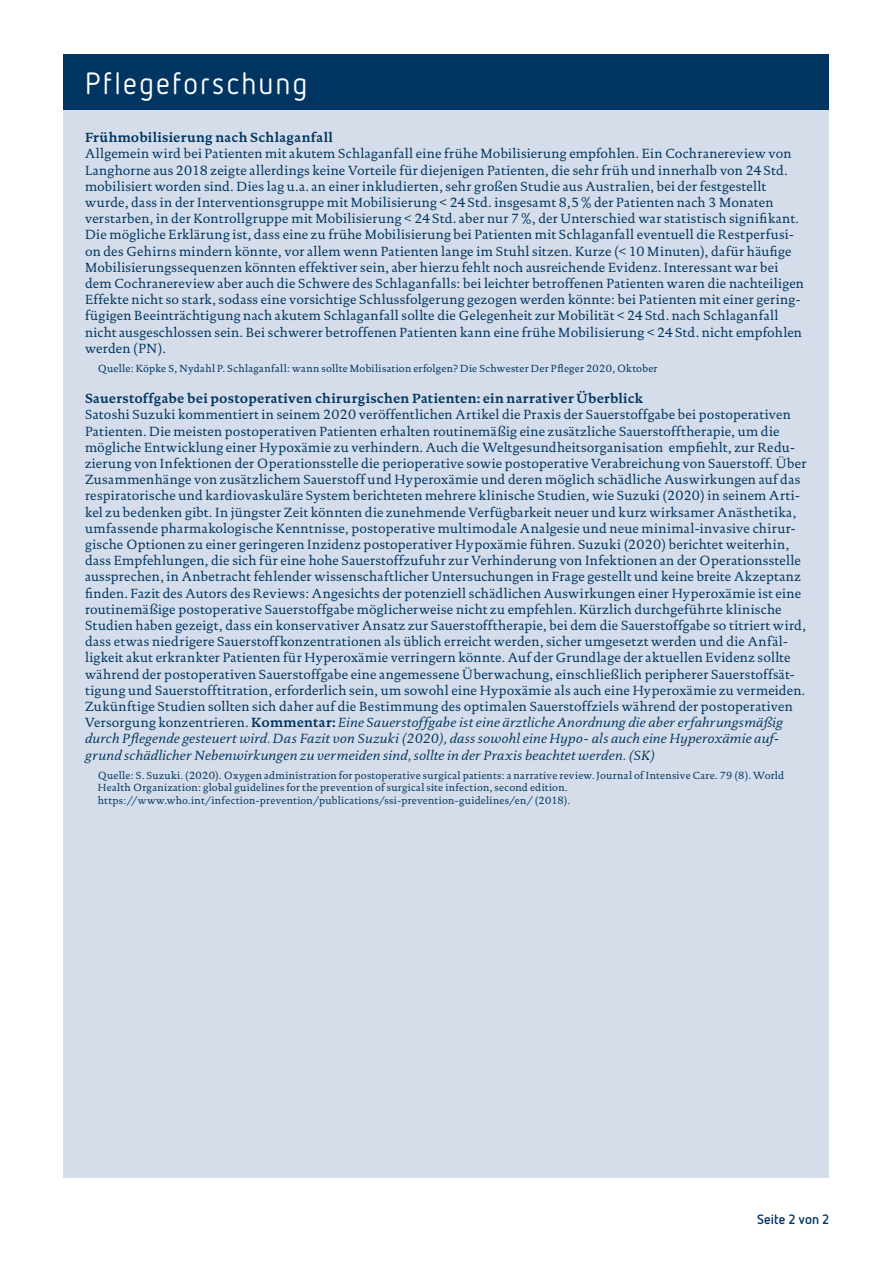
<style>
.page{position:relative;width:893px;height:1263px;background:#fff}
.page>*{position:absolute;margin:0;border:0;box-sizing:border-box;transform-origin:0 0}
.t1{font:30.75px "Netto OT";letter-spacing:.075em;color:#fff}
.t2{font:13.5px/16.2px "DTL Documenta TOT";letter-spacing:.02em;color:#003562}
.t3{font:700 13.5px "DTL Documenta TOT";letter-spacing:.02em;color:#003562}
.t4{font:700 13.5px "Netto OT";letter-spacing:.01em;color:#003562}
.t5{font:10.5px/12.6px "DTL Documenta TOT";letter-spacing:.025em;color:#003562}
.s1{font-weight:700}
.s2{font-style:italic}
</style>
<div class="page">
<div style="left:64px;top:54px;width:765px;height:55px;background:#003562"></div>
<div style="left:64px;top:110px;width:765px;height:1068px;background:#d4dde9"></div>
<h1 class="t1" style="left:85px;top:64px;width:224px">Pflegeforschung</h1>
<p class="t3" style="left:85px;top:129px;width:249px">Frühmobilisierung nach Schlaganfall</p>
<p class="t2" style="left:85px;top:146px;width:720px">Allgemein wird bei Patienten mit akutem Schlaganfall eine frühe Mobilisierung empfohlen. Ein Cochranereview von Langhorne aus 2018 zeigte allerdings keine Vorteile für diejenigen Patienten, die sehr früh und innerhalb von 24 Std. mobilisiert worden sind. Dies lag u.a. an einer inkludierten, sehr großen Studie aus Australien, bei der festgestellt wurde, dass in der Interventionsgruppe mit Mobilisierung &lt; 24 Std. insgesamt 8,5 % der Patienten nach 3 Monaten verstarben, in der Kontrollgruppe mit Mobilisierung &lt; 24 Std. aber nur 7 %, der Unterschied war statistisch signifikant.<br>Die mögliche Erklärung ist, dass eine zu frühe Mobilisierung bei Patienten mit Schlaganfall eventuell die Restperfusi&shy;on des Gehirns mindern könnte, vor allem wenn Patienten lange im Stuhl sitzen. Kurze (&lt; 10 Minuten), dafür häufige Mobilisierungssequenzen könnten effektiver sein, aber hierzu fehlt noch ausreichende Evidenz. Interessant war bei dem Cochranereview aber auch die Schwere des Schlaganfalls: bei leichter betroffenen Patienten waren die nachteiligen Effekte nicht so stark, sodass eine vorsichtige Schlussfolgerung gezogen werden könnte: bei Patienten mit einer gering&shy;fügigen Beeinträchtigung nach akutem Schlaganfall sollte die Gelegenheit zur Mobilität &lt; 24 Std. nach Schlaganfall nicht ausgeschlossen sein. Bei schwerer betroffenen Patienten kann eine frühe Mobilisierung &lt; 24 Std. nicht empfohlen werden (PN).</p>
<p class="t5" style="left:98px;top:362px;width:561px">Quelle: Köpke S, Nydahl P. Schlaganfall: wann sollte Mobilisation erfolgen? Die Schwester Der Pfleger 2020, Oktober</p>
<p class="t3" style="left:85px;top:390px;width:559px">Sauerstoffgabe bei postoperativen chirurgischen Patienten: ein narrativer Überblick</p>
<p class="t2" style="left:85px;top:407px;width:723px">Satoshi Suzuki kommentiert in seinem 2020 veröffentlichen Artikel die Praxis der Sauerstoffgabe bei postoperativen Patienten. Die meisten postoperativen Patienten erhalten routinemäßig eine zusätzliche Sauerstofftherapie, um die mögliche Entwicklung einer Hypoxämie zu verhindern. Auch die Weltgesundheitsorganisation empfiehlt, zur Redu&shy;zierung von Infektionen der Operationsstelle die perioperative sowie postoperative Verabreichung von Sauerstoff. Über Zusammenhänge von zusätzlichem Sauerstoff und Hyperoxämie und deren möglich schädliche Auswirkungen auf das respiratorische und kardiovaskuläre System berichteten mehrere klinische Studien, wie Suzuki (2020) in seinem Arti&shy;kel zu bedenken gibt. In jüngster Zeit könnten die zunehmende Verfügbarkeit neuer und kurz wirksamer Anästhetika, umfassende pharmakologische Kenntnisse, postoperative multimodale Analgesie und neue minimal-invasive chirur&shy;gische Optionen zu einer geringeren Inzidenz postoperativer Hypoxämie führen. Suzuki (2020) berichtet weiterhin, dass Empfehlungen, die sich für eine hohe Sauerstoffzufuhr zur Verhinderung von Infektionen an der Operationsstelle aussprechen, in Anbetracht fehlender wissenschaftlicher Untersuchungen in Frage gestellt und keine breite Akzeptanz finden. Fazit des Autors des Reviews: Angesichts der potenziell schädlichen Auswirkungen einer Hyperoxämie ist eine routinemäßige postoperative Sauerstoffgabe möglicherweise nicht zu empfehlen. Kürzlich durchgeführte klinische Studien haben gezeigt, dass ein konservativer Ansatz zur Sauerstofftherapie, bei dem die Sauerstoffgabe so titriert wird, dass etwas niedrigere Sauerstoffkonzentrationen als üblich erreicht werden, sicher umgesetzt werden und die Anfäl&shy;ligkeit akut erkrankter Patienten für Hyperoxämie verringern könnte. Auf der Grundlage der aktuellen Evidenz sollte während der postoperativen Sauerstoffgabe eine angemessene Überwachung, einschließlich peripherer Sauerstoffsät&shy;tigung und Sauerstofftitration, erforderlich sein, um sowohl eine Hypoxämie als auch eine Hyperoxämie zu vermeiden.<br>Zukünftige Studien sollten sich daher auf die Bestimmung des optimalen Sauerstoffziels während der postoperativen Versorgung konzentrieren. <span class="s1">Kommentar:</span> <span class="s2">Eine Sauerstoffgabe ist eine ärztliche Anordnung die aber erfahrungsmäßig durch Pflegende gesteuert wird. Das Fazit von Suzuki (2020), dass sowohl eine Hypo- als auch eine Hyperoxämie auf&shy;grund schädlicher Nebenwirkungen zu vermeiden sind, sollte in der Praxis beachtet werden. (SK)</span></p>
<p class="t5" style="left:98px;top:769px;width:688px">Quelle: S. Suzuki. (2020). Oxygen administration for postoperative surgical patients: a narrative review. Journal of Intensive Care. 79 (8). World<br>Health Organization: global guidelines for the prevention of surgical site infection, second edition. https://www.who.int/infection-prevention/publications/ssi-prevention-guidelines/en/ (2018).</p>
<p class="t4" style="left:757px;top:1210px;width:74px">Seite 2 von 2</p>
</div>
